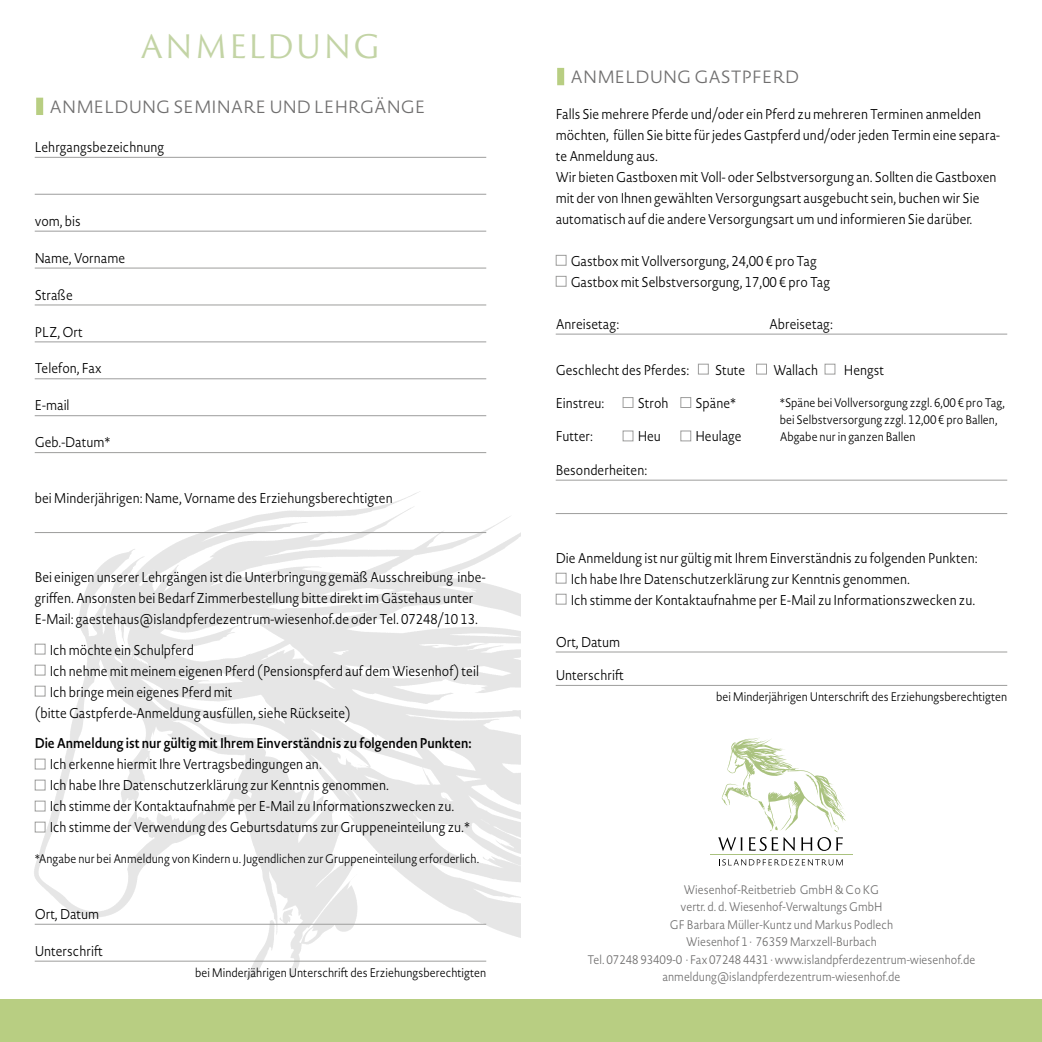
<style>
.page{position:relative;width:1042px;height:1042px;background:#fff}
.page>*{position:absolute;margin:0;border:0;box-sizing:border-box;transform-origin:0 0}
.t1{font:31.5px "Trajan Sans Pro";letter-spacing:.05em;color:#c3d4a5}
.t2{font:300 17.5px "Novel Sans Pro";color:#706f6f}
.t3{font:300 14px/21px "Novel Sans Pro";color:#000;scale:.9 1}
.t4{font:600 14px "Novel Sans Pro";color:#000;scale:.9 1}
.t5{font:300 12.25px/17px "Novel Sans Pro";color:#000;scale:.9 1}
.t6{font:300 12.25px/17.5px "Novel Sans Pro";color:#706f6f;text-align:center;scale:.9 1}
</style>
<div class="page">
<div style="left:0;top:999px;width:1042px;height:43px;background:#b8ce82"></div>
<svg style="left:719px;top:859px;width:124px;height:6px"></svg>
<hr style="left:710px;top:854px;width:143px;height:1px;background:#aac27f">
<svg style="left:718px;top:738px;width:128px;height:113px"></svg>
<img style="left:34px;top:492px;width:487px;height:485px">
<div style="left:36px;top:98px;width:7px;height:17px;background:#b8ce82"></div>
<hr style="left:35px;top:157px;width:451px;height:1px;background:#9d9d9c">
<hr style="left:35px;top:194px;width:451px;height:1px;background:#9d9d9c">
<hr style="left:35px;top:231px;width:451px;height:1px;background:#9d9d9c">
<hr style="left:35px;top:268px;width:451px;height:1px;background:#9d9d9c">
<hr style="left:35px;top:304px;width:451px;height:1px;background:#9d9d9c">
<hr style="left:35px;top:341px;width:451px;height:1px;background:#9d9d9c">
<hr style="left:35px;top:378px;width:451px;height:1px;background:#9d9d9c">
<hr style="left:35px;top:415px;width:451px;height:1px;background:#9d9d9c">
<hr style="left:35px;top:452px;width:451px;height:1px;background:#9d9d9c">
<hr style="left:35px;top:532px;width:451px;height:1px;background:#9d9d9c">
<hr style="left:35px;top:924px;width:451px;height:1px;background:#9d9d9c">
<hr style="left:35px;top:960px;width:451px;height:1px;background:#9d9d9c">
<div style="left:35px;top:644px;width:11px;height:10px;border:1px solid #9d9d9c"></div>
<div style="left:35px;top:665px;width:11px;height:10px;border:1px solid #9d9d9c"></div>
<div style="left:35px;top:686px;width:11px;height:10px;border:1px solid #9d9d9c"></div>
<div style="left:35px;top:758px;width:11px;height:11px;border:1px solid #9d9d9c"></div>
<div style="left:35px;top:779px;width:11px;height:11px;border:1px solid #9d9d9c"></div>
<div style="left:35px;top:800px;width:11px;height:11px;border:1px solid #9d9d9c"></div>
<div style="left:35px;top:821px;width:11px;height:11px;border:1px solid #9d9d9c"></div>
<div style="left:557px;top:68px;width:7px;height:17px;background:#b8ce82"></div>
<hr style="left:556px;top:334px;width:451px;height:1px;background:#9d9d9c">
<hr style="left:556px;top:480px;width:451px;height:1px;background:#9d9d9c">
<hr style="left:556px;top:513px;width:451px;height:1px;background:#9d9d9c">
<hr style="left:556px;top:651px;width:451px;height:1px;background:#9d9d9c">
<hr style="left:556px;top:685px;width:451px;height:1px;background:#9d9d9c">
<div style="left:556px;top:255px;width:10px;height:11px;border:1px solid #9d9d9c"></div>
<div style="left:556px;top:276px;width:10px;height:11px;border:1px solid #9d9d9c"></div>
<div style="left:698px;top:364px;width:11px;height:10px;border:1px solid #9d9d9c"></div>
<div style="left:756px;top:364px;width:11px;height:10px;border:1px solid #9d9d9c"></div>
<div style="left:824px;top:364px;width:11px;height:10px;border:1px solid #9d9d9c"></div>
<div style="left:622px;top:397px;width:11px;height:11px;border:1px solid #9d9d9c"></div>
<div style="left:680px;top:397px;width:11px;height:11px;border:1px solid #9d9d9c"></div>
<div style="left:622px;top:430px;width:11px;height:11px;border:1px solid #9d9d9c"></div>
<div style="left:680px;top:430px;width:11px;height:11px;border:1px solid #9d9d9c"></div>
<div style="left:556px;top:573px;width:10px;height:10px;border:1px solid #9d9d9c"></div>
<div style="left:556px;top:594px;width:10px;height:10px;border:1px solid #9d9d9c"></div>
<h1 class="t1" style="left:141px;top:25px;width:241px">ANMELDUNG</h1>
<p class="t2" style="left:50px;top:94px;width:377px">ANMELDUNG SEMINARE UND LEHRGÄNGE</p>
<p class="t3" style="left:35px;top:136px;width:145px">Lehrgangsbezeichnung</p>
<p class="t3" style="left:35px;top:210px;width:53px">vom, bis</p>
<p class="t3" style="left:35px;top:247px;width:102px">Name, Vorname</p>
<p class="t3" style="left:35px;top:284px;width:44px">Straße</p>
<p class="t3" style="left:35px;top:321px;width:55px">PLZ, Ort</p>
<p class="t3" style="left:35px;top:358px;width:76px">Telefon, Fax</p>
<p class="t3" style="left:35px;top:395px;width:40px">E-mail</p>
<p class="t3" style="left:35px;top:432px;width:86px">Geb.-Datum*</p>
<p class="t3" style="left:35px;top:487px;width:399px">bei Minderjährigen: Name, Vorname des Erziehungsberechtigten</p>
<p class="t3" style="left:35px;top:566px;width:502px">Bei einigen unserer Lehrgängen ist die Unterbringung gemäß Ausschreibung inbe&shy;griffen. Ansonsten bei Bedarf Zimmerbestellung bitte direkt im Gästehaus unter<br>E-Mail: gaestehaus@islandpferdezentrum-wiesenhof.de oder Tel. 07248/10 13.</p>
<p class="t3" style="left:50px;top:639px;width:162px">Ich möchte ein Schulpferd</p>
<p class="t3" style="left:50px;top:660px;width:478px">Ich nehme mit meinem eigenen Pferd (Pensionspferd auf dem Wiesenhof) teil</p>
<p class="t3" style="left:50px;top:681px;width:204px">Ich bringe mein eigenes Pferd mit</p>
<p class="t3" style="left:35px;top:702px;width:352px">(bitte Gastpferde-Anmeldung ausfüllen, siehe Rückseite)</p>
<p class="t4" style="left:35px;top:733px;width:487px">Die Anmeldung ist nur gültig mit Ihrem Einverständnis zu folgenden Punkten:</p>
<p class="t3" style="left:50px;top:754px;width:468px">Ich erkenne hiermit Ihre Vertragsbedingungen an.<br>Ich habe Ihre Datenschutzerklärung zur Kenntnis genommen.<br>Ich stimme der Kontaktaufnahme per E-Mail zu Informationszwecken zu.<br>Ich stimme der Verwendung des Geburtsdatums zur Gruppeneinteilung zu.*</p>
<p class="t5" style="left:35px;top:850px;width:495px">*Angabe nur bei Anmeldung von Kindern u. Jugendlichen zur Gruppeneinteilung erforderlich.</p>
<p class="t3" style="left:35px;top:903px;width:73px">Ort, Datum</p>
<p class="t3" style="left:35px;top:940px;width:77px">Unterschrift</p>
<p class="t5" style="left:195px;top:964px;width:325px">bei Minderjährigen Unterschrift des Erziehungsberechtigten</p>
<p class="t2" style="left:570px;top:65px;width:231px">ANMELDUNG GASTPFERD</p>
<p class="t3" style="left:556px;top:103px;width:495px">Falls Sie mehrere Pferde und/oder ein Pferd zu mehreren Terminen anmelden möchten, füllen Sie bitte für jedes Gastpferd und/oder jeden Termin eine separa&shy;te Anmeldung aus.<br>Wir bieten Gastboxen mit Voll- oder Selbstversorgung an. Sollten die Gastboxen mit der von Ihnen gewählten Versorgungsart ausgebucht sein, buchen wir Sie automatisch auf die andere Versorgungsart um und informieren Sie darüber.</p>
<p class="t3" style="left:571px;top:250px;width:290px">Gastbox mit Vollversorgung, 24,00 € pro Tag<br>Gastbox mit Selbstversorgung, 17,00 € pro Tag</p>
<p class="t3" style="left:556px;top:313px;width:72px">Anreisetag:</p>
<p class="t3" style="left:769px;top:313px;width:72px">Abreisetag:</p>
<p class="t3" style="left:556px;top:359px;width:150px">Geschlecht des Pferdes:</p>
<p class="t3" style="left:715px;top:359px;width:35px">Stute</p>
<p class="t3" style="left:773px;top:359px;width:51px">Wallach</p>
<p class="t3" style="left:844px;top:359px;width:46px">Hengst</p>
<p class="t3" style="left:556px;top:392px;width:56px">Einstreu:</p>
<p class="t3" style="left:638px;top:392px;width:36px">Stroh</p>
<p class="t3" style="left:695px;top:392px;width:47px">Späne*</p>
<p class="t3" style="left:556px;top:426px;width:43px">Futter:</p>
<p class="t3" style="left:638px;top:426px;width:27px">Heu</p>
<p class="t3" style="left:695px;top:426px;width:53px">Heulage</p>
<p class="t3" style="left:556px;top:459px;width:103px">Besonderheiten:</p>
<p class="t5" style="left:780px;top:394px;width:252px">*Späne bei Vollversorgung zzgl. 6,00 € pro Tag, bei Selbstversorgung zzgl. 12,00 € pro Ballen,<br>Abgabe nur in ganzen Ballen</p>
<p class="t3" style="left:571px;top:547px;width:453px;text-indent:-15px">Die Anmeldung ist nur gültig mit Ihrem Einverständnis zu folgenden Punkten:<br>Ich habe Ihre Datenschutzerklärung zur Kenntnis genommen.<br>Ich stimme der Kontaktaufnahme per E-Mail zu Informationszwecken zu.</p>
<p class="t3" style="left:556px;top:631px;width:73px">Ort, Datum</p>
<p class="t3" style="left:556px;top:664px;width:77px">Unterschrift</p>
<p class="t5" style="left:716px;top:688px;width:325px">bei Minderjährigen Unterschrift des Erziehungsberechtigten</p>
<p class="t6" style="left:587px;top:880px;width:432px">Wiesenhof-Reitbetrieb GmbH &amp; Co KG<br>vertr. d. d. Wiesenhof-Verwaltungs GmbH<br>GF Barbara Müller-Kuntz und Markus Podlech<br>Wiesenhof 1 · 76359 Marxzell-Burbach<br>Tel. 07248 93409-0 · Fax 07248 4431 · www.islandpferdezentrum-wiesenhof.de anmeldung@islandpferdezentrum-wiesenhof.de</p>
</div>
